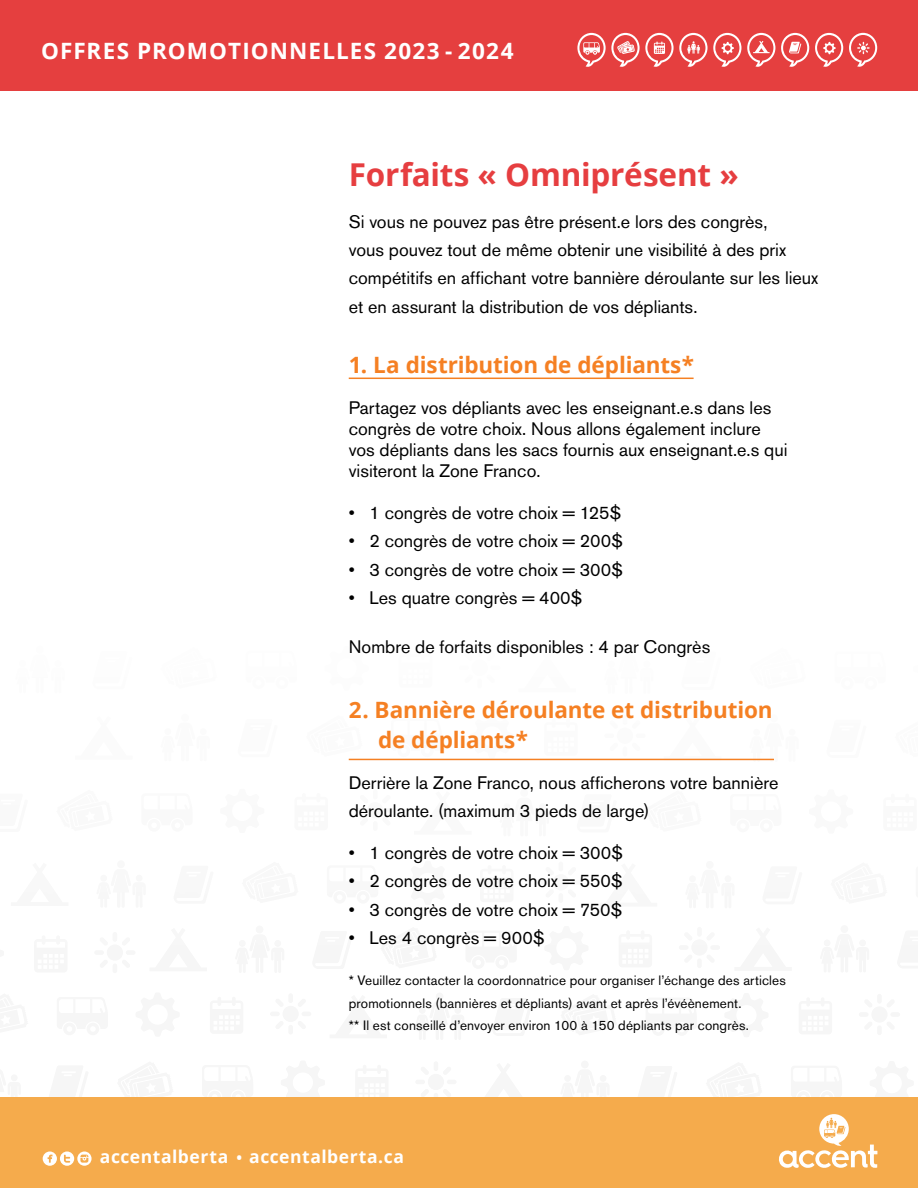
<style>
.page{position:relative;width:918px;height:1188px;background:#fff}
.page>*{position:absolute;margin:0;border:0;box-sizing:border-box;transform-origin:0 0}
.t1{font:700 31.5px "Open Sans";letter-spacing:-.005em;color:#e63e40}
.t2{font:700 22.5px/30px "Open Sans";letter-spacing:-.005em;color:#f58023}
.t3{font:700 22.5px "Open Sans";letter-spacing:.045em;color:#fff}
.t4{font:18px/28.5px "Akzidenz Grotesk BE";color:#000}
.t5{font:700 17.55px "Open Sans";letter-spacing:.03em;color:#fff}
.t6{font:13.5px/22.5px "Akzidenz Grotesk BE";letter-spacing:.01em;color:#000}
.s1{font-size:15px}
</style>
<div class="page">
<div style="left:0;top:0;width:918px;height:91px;background:#e53f3f"></div>
<div style="left:0;top:1098px;width:918px;height:90px;background:#f5ab4c"></div>
<svg style="left:42px;top:1151px;width:50px;height:15px"></svg>
<svg style="left:815px;top:33px;width:28px;height:34px"></svg>
<svg style="left:781px;top:33px;width:28px;height:34px"></svg>
<svg style="left:577px;top:33px;width:164px;height:34px"></svg>
<svg style="left:747px;top:33px;width:28px;height:34px"></svg>
<svg style="left:849px;top:33px;width:28px;height:34px"></svg>
<svg style="left:779px;top:1114px;width:98px;height:54px"></svg>
<hr style="left:349px;top:378px;width:345px;height:1px;background:#f58023">
<hr style="left:349px;top:759px;width:425px;height:1px;background:#f58023">
<p class="t3" style="left:41px;top:35px;width:474px">OFFRES PROMOTIONNELLES 2023 - 2024</p>
<h1 class="t1" style="left:349px;top:152px;width:392px">Forfaits « Omniprésent »</h1>
<p class="t4" style="left:349px;top:207px;width:471px">Si vous ne pouvez pas être présent.e lors des congrès,<br>vous pouvez tout de même obtenir une visibilité à des prix compétitifs en affichant votre bannière déroulante sur les lieux et en assurant la distribution de vos dépliants.</p>
<p class="t2" style="left:349px;top:349px;width:347px">1. La distribution de dépliants*</p>
<p class="t4" style="left:349px;top:397px;width:440px;line-height:21px">Partagez vos dépliants avec les enseignant.e.s dans les congrès de votre choix. Nous allons également inclure vos dépliants dans les sacs fournis aux enseignant.e.s qui visiteront la Zone Franco.</p>
<p class="t4" style="left:349px;top:498px;width:274px">• 1 congrès de votre choix = 125$</p>
<p class="t4" style="left:349px;top:527px;width:275px">• 2 congrès de votre choix = 200$</p>
<p class="t4" style="left:349px;top:555px;width:276px">• 3 congrès de votre choix = 300$</p>
<p class="t4" style="left:349px;top:583px;width:235px">• Les quatre congrès = 400$</p>
<p class="t4" style="left:349px;top:633px;width:363px">Nombre de forfaits disponibles : 4 par Congrès</p>
<p class="t2" style="left:378px;top:694px;width:396px;text-indent:-29px">2. Bannière déroulante et distribution de dépliants*</p>
<p class="t4" style="left:349px;top:768px;width:431px">Derrière la Zone Franco, nous afficherons votre bannière déroulante. (maximum 3 pieds de large)</p>
<p class="t4" style="left:349px;top:838px;width:276px">• 1 congrès de votre choix = 300$</p>
<p class="t4" style="left:349px;top:867px;width:275px">• 2 congrès de votre choix = 550$</p>
<p class="t4" style="left:349px;top:895px;width:275px">• 3 congrès de votre choix = 750$</p>
<p class="t4" style="left:349px;top:924px;width:197px">• Les 4 congrès = 900$</p>
<p class="t6" style="left:349px;top:969px;width:439px">* Veuillez contacter la coordonnatrice pour organiser l’échange des articles promotionnels (bannières et dépliants) avant et après l’évéènement.<br>** Il est conseillé d’envoyer environ 100 à 150 dépliants par congrès.</p>
<p class="t5" style="left:100px;top:1144px;width:305px">accentalberta <span class="s1">•</span> accentalberta.ca</p>
</div>
